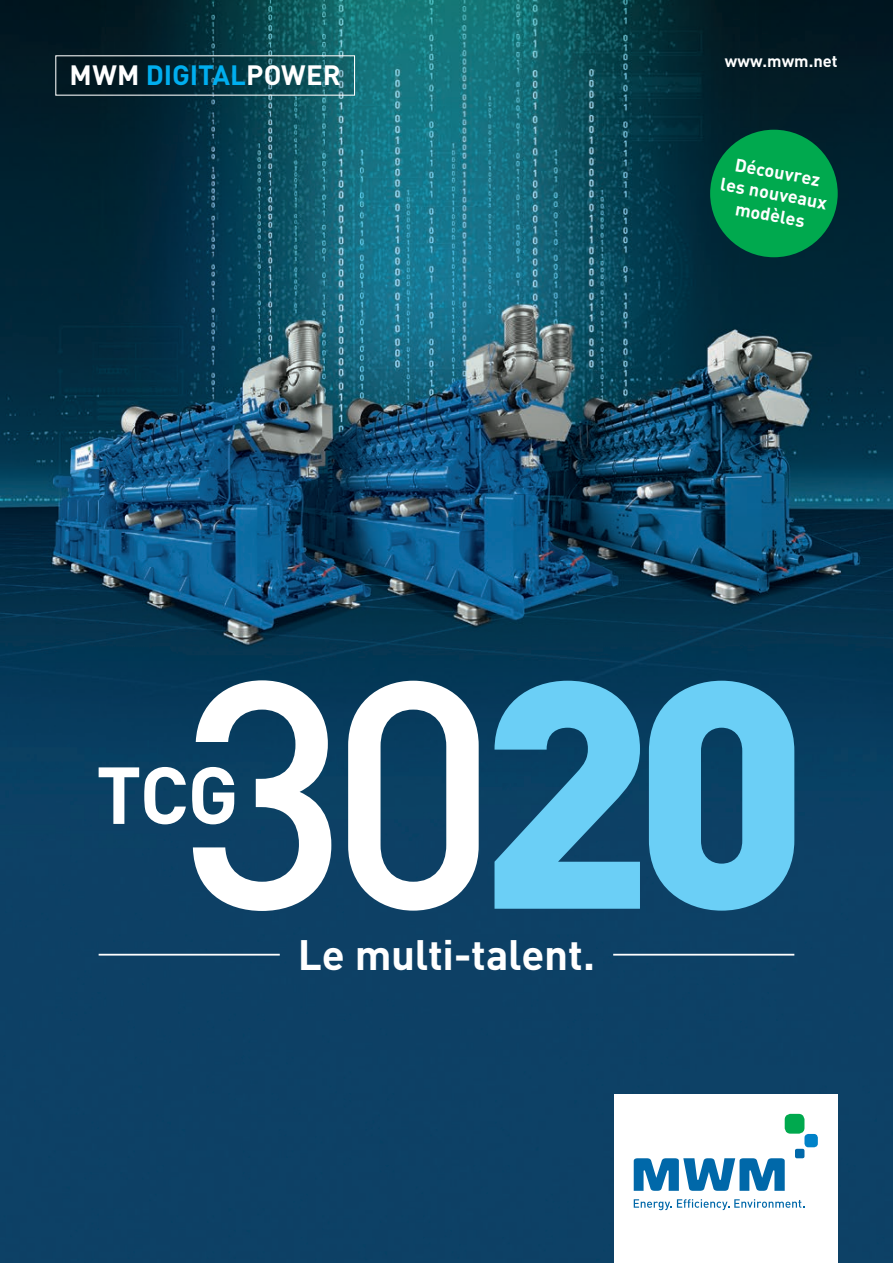
<style>
.page{position:relative;width:893px;height:1263px;background:#fff}
.page>*{position:absolute;margin:0;border:0;box-sizing:border-box;transform-origin:0 0}
.t1{font:700 42px "DIN Pro";letter-spacing:-.005em;color:#fff}
.t2{font:700 27.6px "DIN Pro";color:#fff}
.t3{font:700 18px/21.6px "DIN Pro";color:#fff;text-align:center}
.t4{font:700 16.5px "DIN Pro";color:#fff}
.s1{color:#00aeef}
</style>
<div class="page">
<img style="left:0;top:0;width:893px;height:1263px">
<hr style="left:99px;top:954px;width:181px;height:1px;background:#fff">
<hr style="left:613px;top:954px;width:181px;height:1px;background:#fff">
<svg style="left:494px;top:681px;width:300px;height:230px;background:#499dc2"></svg>
<svg style="left:193px;top:680px;width:286px;height:231px"></svg>
<svg style="left:99px;top:767px;width:135px;height:57px"></svg>
<svg style="left:57px;top:57px;width:296px;height:37px;background:#07333d"></svg>
<div style="left:614px;top:1094px;width:224px;height:169px;background:#fff"></div>
<svg style="left:634px;top:1199px;width:170px;height:11px"></svg>
<svg style="left:634px;top:1158px;width:151px;height:33px"></svg>
<div style="left:795px;top:1149px;width:9px;height:9px;background:#0068a9;border-radius:2px"></div>
<div style="left:804px;top:1134px;width:14px;height:13px;background:#0082c8;border-radius:4px"></div>
<div style="left:785px;top:1114px;width:19px;height:20px;background:#00a94e;border-radius:6px"></div>
<div style="left:710px;top:130px;width:128px;height:127px;background:#00a94e;border-radius:50%"></div>
<h2 class="t2" style="left:70px;top:57px;width:273px">MWM <span class="s1">DIGITAL</span>POWER</h2>
<p class="t4" style="left:725px;top:50px;width:114px">www.mwm.net</p>
<p class="t3" style="left:726px;top:151px;width:109px;rotate:10deg">Découvrez les nouveaux modèles</p>
<h1 class="t1" style="left:298px;top:926px;width:299px">Le multi-talent.</h1>
</div>
